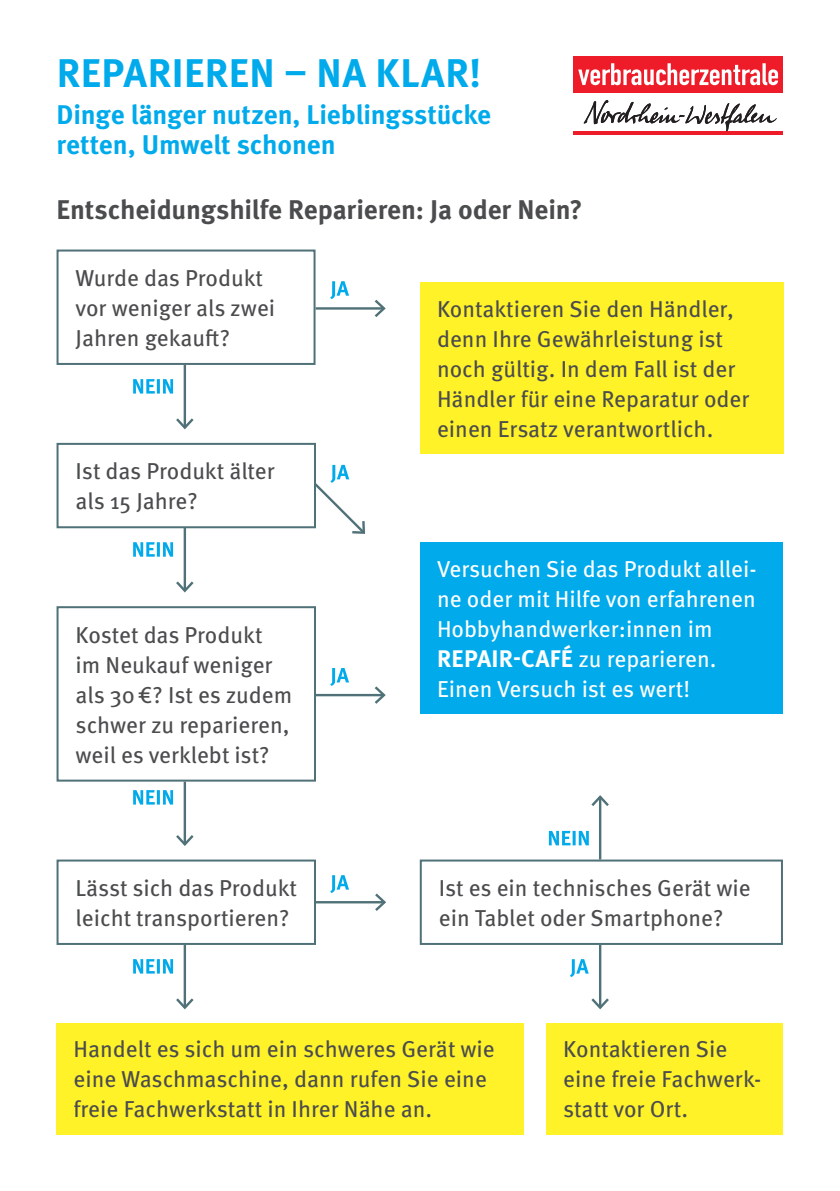
<style>
.page{position:relative;width:840px;height:1191px;background:#fff}
.page>*{position:absolute;margin:0;border:0;box-sizing:border-box;transform-origin:0 0}
.t1{font:700 40px "Meta Pro";letter-spacing:.015em;color:#00aaeb}
.t2{font:700 27px/30px "Meta Pro";letter-spacing:-.005em;color:#00aaeb}
.t3{font:700 27px "Meta Pro";letter-spacing:-.005em;color:#4b4c4d}
.t4{font:23px/30px "Meta Pro";color:#4b4c4d}
.t5{font:23px/30px "Meta Pro";color:#fff}
.s1{font-weight:700;font-size:24px}
</style>
<div class="page">
<div style="left:56px;top:249px;width:259px;height:116px;border:2px solid #4f7177"></div>
<div style="left:56px;top:443px;width:260px;height:85px;border:2px solid #4f7177"></div>
<div style="left:56px;top:606px;width:260px;height:175px;border:2px solid #4f7177"></div>
<div style="left:56px;top:859px;width:260px;height:86px;border:2px solid #4f7177"></div>
<div style="left:56px;top:1023px;width:467px;height:111px;background:#fff229"></div>
<div style="left:420px;top:282px;width:363px;height:172px;background:#fff229"></div>
<div style="left:420px;top:542px;width:362px;height:172px;background:#00aaeb"></div>
<div style="left:419px;top:859px;width:363px;height:86px;border:2px solid #4f7177"></div>
<div style="left:546px;top:1023px;width:236px;height:111px;background:#fff229"></div>
<svg style="left:330px;top:281px;width:19px;height:18px"></svg>
<svg style="left:330px;top:668px;width:19px;height:18px"></svg>
<svg style="left:330px;top:875px;width:19px;height:18px"></svg>
<svg style="left:133px;top:379px;width:40px;height:14px"></svg>
<svg style="left:133px;top:542px;width:40px;height:14px"></svg>
<svg style="left:133px;top:790px;width:40px;height:14px"></svg>
<svg style="left:548px;top:831px;width:40px;height:14px"></svg>
<svg style="left:133px;top:959px;width:40px;height:14px"></svg>
<svg style="left:570px;top:959px;width:18px;height:18px"></svg>
<hr style="left:315px;top:307px;width:69px;height:3px;background:#4f7177">
<svg style="left:372px;top:299px;width:14px;height:18px"></svg>
<hr style="left:315px;top:694px;width:69px;height:2px;background:#4f7177">
<svg style="left:372px;top:686px;width:14px;height:18px"></svg>
<hr style="left:316px;top:901px;width:68px;height:2px;background:#4f7177">
<svg style="left:372px;top:893px;width:14px;height:18px"></svg>
<hr style="left:183px;top:365px;width:3px;height:62px;background:#4f7177">
<svg style="left:176px;top:416px;width:18px;height:14px"></svg>
<hr style="left:183px;top:528px;width:3px;height:63px;background:#4f7177">
<svg style="left:176px;top:579px;width:18px;height:14px"></svg>
<hr style="left:183px;top:781px;width:3px;height:63px;background:#4f7177">
<svg style="left:176px;top:832px;width:18px;height:14px"></svg>
<hr style="left:598px;top:797px;width:3px;height:62px;background:#4f7177">
<svg style="left:591px;top:795px;width:18px;height:13px"></svg>
<hr style="left:183px;top:945px;width:3px;height:62px;background:#4f7177">
<svg style="left:176px;top:995px;width:18px;height:15px"></svg>
<hr style="left:598px;top:945px;width:3px;height:62px;background:#4f7177">
<svg style="left:591px;top:995px;width:18px;height:15px"></svg>
<div style="left:573px;top:57px;width:210px;height:37px;background:#ee1c28"></div>
<svg style="left:578px;top:63px;width:199px;height:22px"></svg>
<hr style="left:573px;top:131px;width:210px;height:3px;background:#ee1c28">
<svg style="left:583px;top:100px;width:193px;height:31px"></svg>
<svg style="left:312px;top:465px;width:53px;height:69px"></svg>
<h1 class="t1" style="left:57px;top:42px;width:426px">REPARIEREN – NA KLAR!</h1>
<p class="t2" style="left:56px;top:98px;width:436px">Dinge länger nutzen, Lieblingsstücke retten, Umwelt schonen</p>
<p class="t3" style="left:56px;top:188px;width:527px">Entscheidungshilfe Reparieren: Ja oder Nein?</p>
<p class="t4" style="left:75px;top:261px;width:201px">Wurde das Produkt vor weniger als zwei<br>Jahren gekauft?</p>
<p class="t4" style="left:75px;top:455px;width:201px">Ist das Produkt älter als 15 Jahre?</p>
<p class="t4" style="left:75px;top:618px;width:218px">Kostet das Produkt im Neukauf weniger als 30€? Ist es zudem schwer zu reparieren, weil es verklebt ist?</p>
<p class="t4" style="left:75px;top:871px;width:223px">Lässt sich das Produkt leicht transportieren?</p>
<p class="t4" style="left:437px;top:292px;width:314px">Kontaktieren Sie den Händler, denn Ihre Gewährleistung ist noch gültig. In dem Fall ist der<br>Händler für eine Reparatur oder einen Ersatz verantwortlich.</p>
<p class="t5" style="left:437px;top:552px;width:321px">Versuchen Sie das Produkt allei&shy;ne oder mit Hilfe von erfahrenen<br>Hobbyhandwerker:innen im<br><span class="s1">REPAIR-CAFÉ</span> zu reparieren.<br>Einen Versuch ist es wert!</p>
<p class="t4" style="left:438px;top:871px;width:313px">Ist es ein technisches Gerät wie ein Tablet oder Smartphone?</p>
<p class="t4" style="left:73px;top:1032px;width:422px">Handelt es sich um ein schweres Gerät wie eine Waschmaschine, dann rufen Sie eine freie Fachwerkstatt in Ihrer Nähe an.</p>
<p class="t4" style="left:563px;top:1032px;width:199px">Kontaktieren Sie eine freie Fachwerk&shy;statt vor Ort.</p>
</div>
